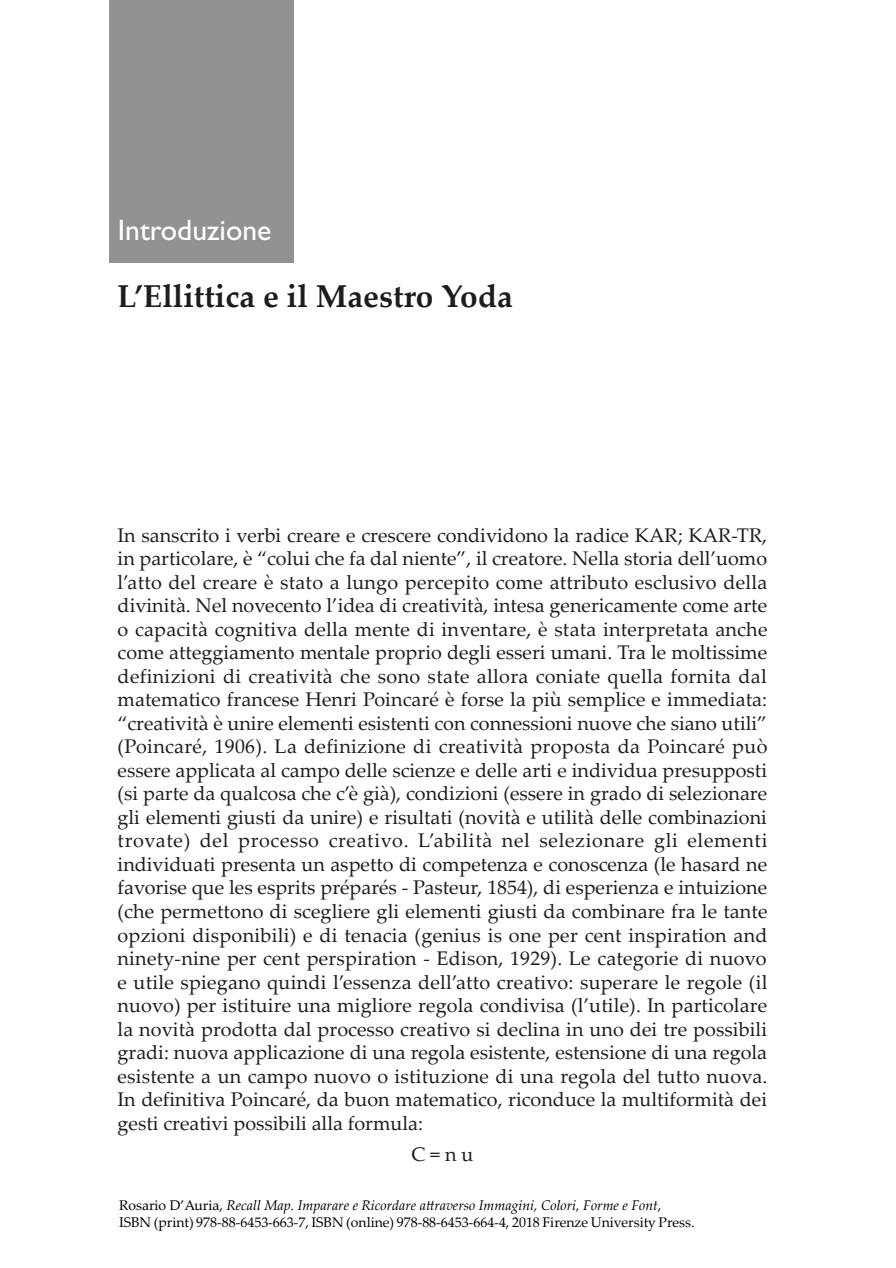
<style>
.page{position:relative;width:896px;height:1268px;background:#fff}
.page>*{position:absolute;margin:0;border:0;box-sizing:border-box;transform-origin:0 0}
.t1{font:700 31.68px "Palatino Linotype";color:#1d1d1b}
.t2{font:29.57px "Gill Sans Std";color:#fff}
.t3{font:19.78px/23.4px "Palatino Linotype";color:#1d1d1b;text-align:justify}
.t4{font:14px/16.8px "Palatino Linotype";color:#000}
.s1{font-style:italic}
</style>
<div class="page">
<div style="left:109px;top:0;width:185px;height:263px;background:#929292"></div>
<h2 class="t2" style="left:118px;top:213px;width:155px">Introduzione</h2>
<h1 class="t1" style="left:118px;top:274px;width:397px">L’Ellittica e il Maestro Yoda</h1>
<p class="t3" style="left:118px;top:523px;width:651px">In sanscrito i verbi creare e crescere condividono la radice KAR; KAR-TR, in particolare, è “colui che fa dal niente”, il creatore. Nella storia dell’uomo l’atto del creare è stato a lungo percepito come attributo esclusivo della divinità. Nel novecento l’idea di creatività, intesa genericamente come arte o capacità cognitiva della mente di inventare, è stata interpretata anche come atteggiamento mentale proprio degli esseri umani. Tra le moltissime definizioni di creatività che sono state allora coniate quella fornita dal matematico francese Henri Poincaré è forse la più semplice e immediata: “creatività è unire elementi esistenti con connessioni nuove che siano utili” (Poincaré, 1906). La definizione di creatività proposta da Poincaré può essere applicata al campo delle scienze e delle arti e individua presupposti (si parte da qualcosa che c’è già), condizioni (essere in grado di selezionare gli elementi giusti da unire) e risultati (novità e utilità delle combinazioni trovate) del processo creativo. L’abilità nel selezionare gli elementi individuati presenta un aspetto di competenza e conoscenza (le hasard ne favorise que les esprits préparés - Pasteur, 1854), di esperienza e intuizione (che permettono di scegliere gli elementi giusti da combinare fra le tante opzioni disponibili) e di tenacia (genius is one per cent inspiration and ninety-nine per cent perspiration - Edison, 1929). Le categorie di nuovo e utile spiegano quindi l’essenza dell’atto creativo: superare le regole (il nuovo) per istituire una migliore regola condivisa (l’utile). In particolare la novità prodotta dal processo creativo si declina in uno dei tre possibili gradi: nuova applicazione di una regola esistente, estensione di una regola esistente a un campo nuovo o istituzione di una regola del tutto nuova.<br>In definitiva Poincaré, da buon matematico, riconduce la multiformità dei gesti creativi possibili alla formula:</p>
<p class="t3" style="left:411px;top:1142px;width:64px">C = n u</p>
<p class="t4" style="left:119px;top:1196px;width:577px">Rosario D’Auria, <span class="s1">Recall Map. Imparare e Ricordare attraverso Immagini, Colori, Forme e Font</span>,<br>ISBN (print) 978-88-6453-663-7, ISBN (online) 978-88-6453-664-4, 2018 Firenze University Press.</p>
</div>
